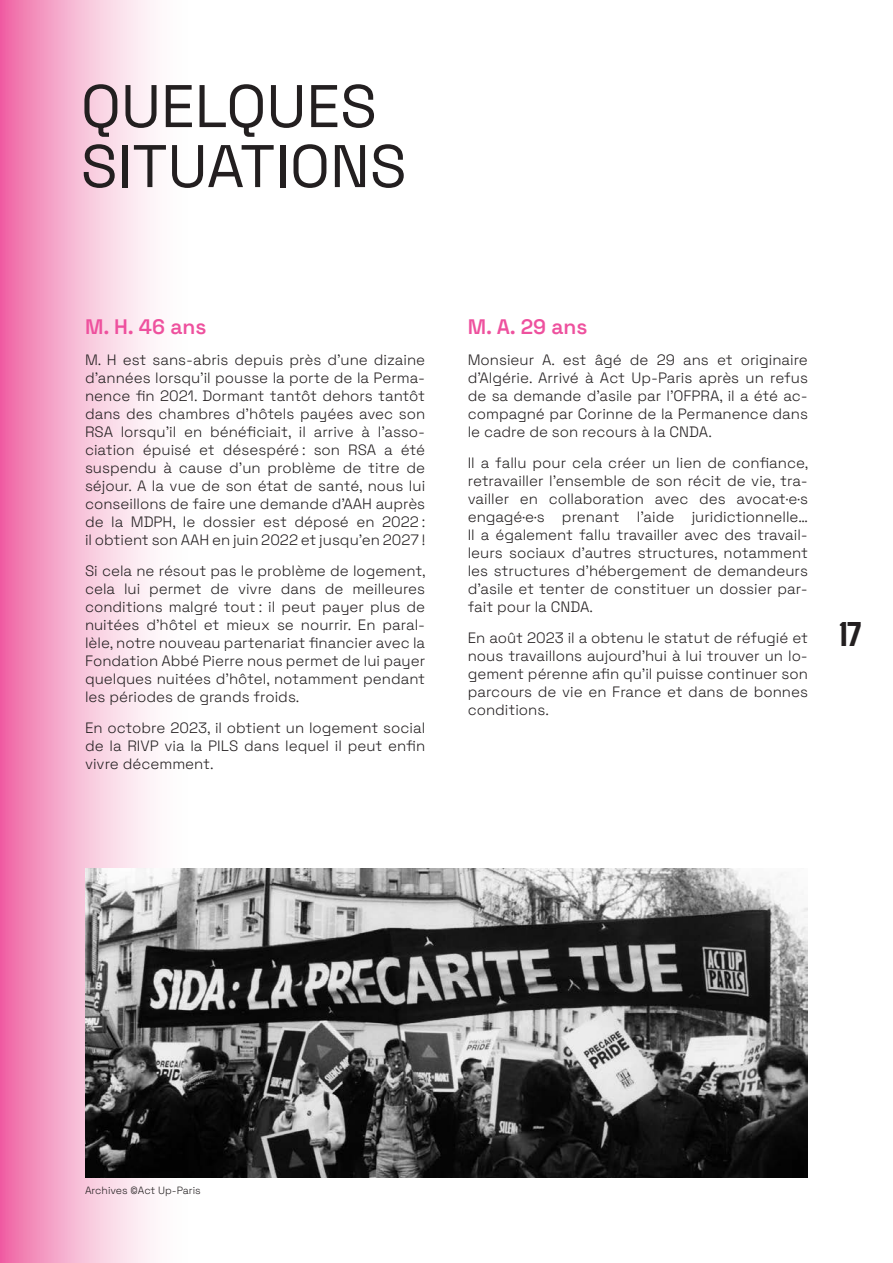
<style>
.page{position:relative;width:893px;height:1263px;background:#fff}
.page>*{position:absolute;margin:0;border:0;box-sizing:border-box;transform-origin:0 0}
.t1{font:60px/60px "Space Grotesk";color:#231f20}
.t2{font:900 30px "Big Shoulders Display";color:#231f20}
.Texte{font:600 21px "Space Grotesk";color:#ee519e}
.Texte-2{font:300 15px/18px "Space Grotesk";color:#231f20;text-align:justify}
.t3{font:300 10.5px "Space Grotesk";color:#231f20}
</style>
<div class="page">
<svg style="left:0;top:0;width:154px;height:1263px;background:#f6b1d0"></svg>
<img style="left:85px;top:868px;width:723px;height:310px">
<p class="t1" style="left:81px;top:73px;width:327px">QUELQUES<br>SITUATIONS</p>
<p class="Texte" style="left:85px;top:311px;width:123px">M. H. 46 ans</p>
<p class="Texte-2" style="left:85px;top:350px;width:342px">M. H est sans-abris depuis près d’une dizaine d'années lorsqu’il pousse la porte de la Perma&shy;nence fin 2021. Dormant tantôt dehors tantôt dans des chambres d’hôtels payées avec son RSA lorsqu’il en bénéficiait, il arrive à l’asso&shy;ciation épuisé et désespéré : son RSA a été suspendu à cause d’un problème de titre de séjour. A la vue de son état de santé, nous lui conseillons de faire une demande d’AAH auprès de la MDPH, le dossier est déposé en 2022 : il obtient son AAH en juin 2022 et jusqu’en 2027 !</p>
<p class="Texte-2" style="left:85px;top:561px;width:342px">Si cela ne résout pas le problème de logement, cela lui permet de vivre dans de meilleures conditions malgré tout : il peut payer plus de nuitées d’hôtel et mieux se nourrir. En paral&shy;lèle, notre nouveau partenariat financier avec la Fondation Abbé Pierre nous permet de lui payer quelques nuitées d’hôtel, notamment pendant les périodes de grands froids.</p>
<p class="Texte-2" style="left:85px;top:718px;width:342px">En octobre 2023, il obtient un logement social de la RIVP via la PILS dans lequel il peut enfin vivre décemment.</p>
<p class="Texte" style="left:468px;top:311px;width:121px">M. A. 29 ans</p>
<p class="Texte-2" style="left:468px;top:350px;width:342px">Monsieur A. est âgé de 29 ans et originaire d’Algérie. Arrivé à Act Up-Paris après un refus de sa demande d’asile par l’OFPRA, il a été ac&shy;compagné par Corinne de la Permanence dans le cadre de son recours à la CNDA.</p>
<p class="Texte-2" style="left:468px;top:453px;width:342px">Il a fallu pour cela créer un lien de confiance, retravailler l’ensemble de son récit de vie, tra&shy;vailler en collaboration avec des avocat·e·s engagé·e·s prenant l’aide juridictionnelle… Il a également fallu travailler avec des travail&shy;leurs sociaux d’autres structures, notamment les structures d’hébergement de demandeurs d’asile et tenter de constituer un dossier par&shy;fait pour la CNDA.</p>
<p class="Texte-2" style="left:468px;top:628px;width:342px">En août 2023 il a obtenu le statut de réfugié et nous travaillons aujourd’hui à lui trouver un lo&shy;gement pérenne afin qu’il puisse continuer son parcours de vie en France et dans de bonnes conditions.</p>
<h2 class="t2" style="left:839px;top:609px;width:24px">17</h2>
<p class="t3" style="left:85px;top:1183px;width:117px">Archives ©Act Up-Paris</p>
</div>
